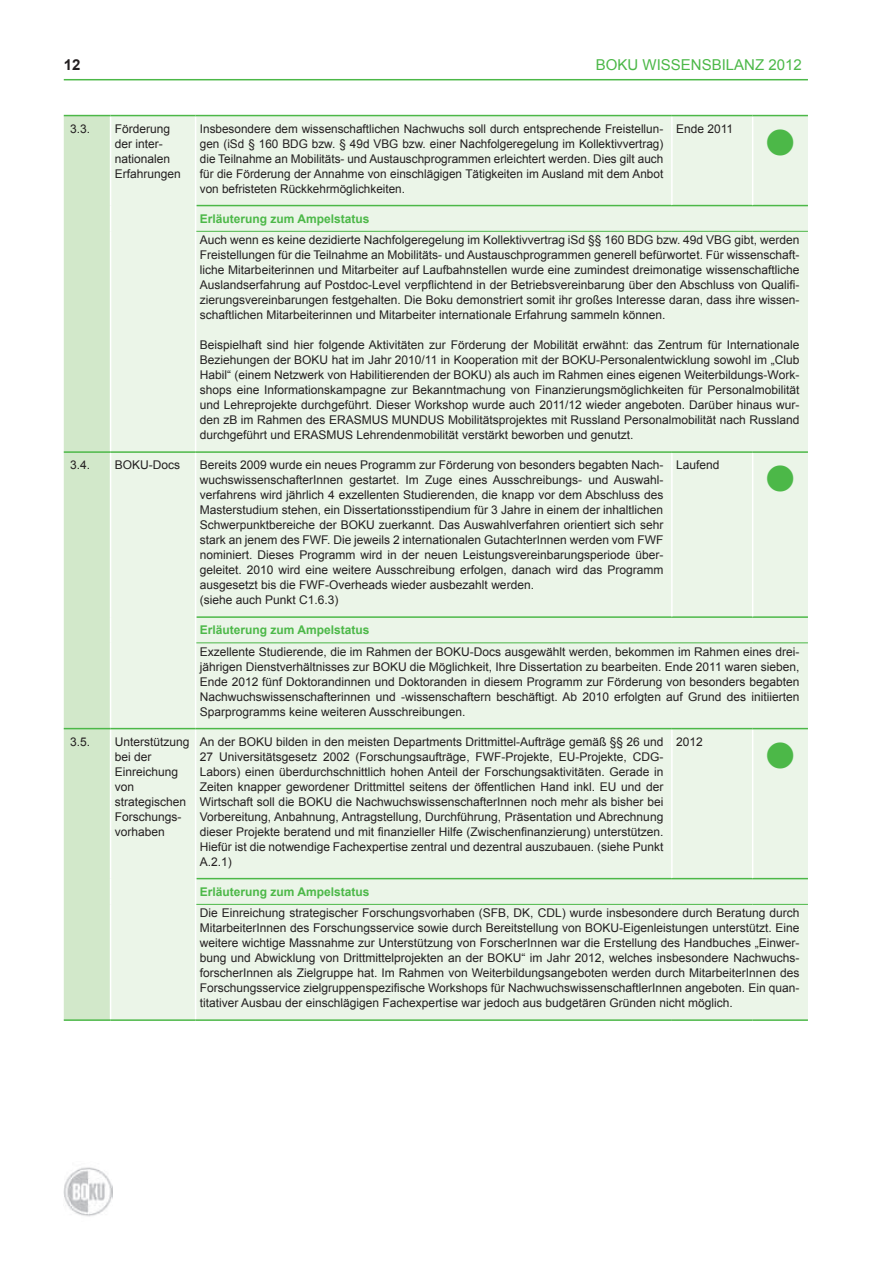
<style>
.page{position:relative;width:893px;height:1263px;background:#fff}
.page>*{position:absolute;margin:0;border:0;box-sizing:border-box;transform-origin:0 0}
.t1{font:45px "Wingdings";color:#4cb848}
.t2{font:15px "Arial";color:#4cb848}
.t3{font:700 15px "Arial";color:#231f20}
.t4{font:12px/15px "Arial";color:#231f20;text-align:justify}
.t5{font:700 12px "Arial";color:#4cb848}
</style>
<div class="page">
<hr style="left:64px;top:79px;width:744px;height:1px;background:#4cb848">
<img style="left:64px;top:1167px;width:49px;height:50px">
<div style="left:111px;top:116px;width:697px;height:903px;background:#ebf5e8"></div>
<hr style="left:196px;top:205px;width:476px;height:1px;background:#4cb848">
<hr style="left:672px;top:205px;width:81px;height:1px;background:#4cb848">
<hr style="left:753px;top:205px;width:55px;height:1px;background:#4cb848">
<hr style="left:196px;top:616px;width:476px;height:2px;background:#4cb848">
<hr style="left:672px;top:616px;width:81px;height:2px;background:#4cb848">
<hr style="left:753px;top:616px;width:55px;height:2px;background:#4cb848">
<hr style="left:196px;top:878px;width:476px;height:1px;background:#4cb848">
<hr style="left:672px;top:878px;width:81px;height:1px;background:#4cb848">
<hr style="left:753px;top:878px;width:55px;height:1px;background:#4cb848">
<div style="left:64px;top:116px;width:47px;height:903px;background:#d2e8ca"></div>
<hr style="left:110px;top:904px;width:1px;height:115px;background:#fff">
<hr style="left:195px;top:116px;width:1px;height:90px;background:#fff">
<hr style="left:671px;top:116px;width:2px;height:89px;background:#fff">
<hr style="left:752px;top:116px;width:1px;height:89px;background:#fff">
<svg style="left:195px;top:206px;width:1px;height:25px"></svg>
<hr style="left:195px;top:231px;width:1px;height:220px;background:#fff">
<hr style="left:195px;top:453px;width:1px;height:164px;background:#fff">
<hr style="left:671px;top:453px;width:2px;height:163px;background:#fff">
<hr style="left:752px;top:453px;width:1px;height:163px;background:#fff">
<svg style="left:195px;top:617px;width:1px;height:26px"></svg>
<hr style="left:195px;top:643px;width:1px;height:85px;background:#fff">
<hr style="left:195px;top:729px;width:1px;height:150px;background:#fff">
<hr style="left:671px;top:729px;width:2px;height:149px;background:#fff">
<hr style="left:752px;top:729px;width:1px;height:149px;background:#fff">
<svg style="left:195px;top:879px;width:1px;height:25px"></svg>
<hr style="left:195px;top:904px;width:1px;height:115px;background:#fff">
<hr style="left:64px;top:115px;width:47px;height:1px;background:#4cb848">
<hr style="left:111px;top:115px;width:85px;height:1px;background:#4cb848">
<hr style="left:196px;top:115px;width:476px;height:1px;background:#4cb848">
<hr style="left:672px;top:115px;width:81px;height:1px;background:#4cb848">
<hr style="left:753px;top:115px;width:55px;height:1px;background:#4cb848">
<hr style="left:64px;top:451px;width:47px;height:2px;background:#4cb848">
<hr style="left:111px;top:451px;width:85px;height:2px;background:#4cb848">
<hr style="left:196px;top:451px;width:476px;height:2px;background:#4cb848">
<hr style="left:672px;top:451px;width:81px;height:2px;background:#4cb848">
<hr style="left:753px;top:451px;width:55px;height:2px;background:#4cb848">
<hr style="left:64px;top:728px;width:47px;height:1px;background:#4cb848">
<hr style="left:111px;top:728px;width:85px;height:1px;background:#4cb848">
<hr style="left:196px;top:728px;width:476px;height:1px;background:#4cb848">
<hr style="left:672px;top:728px;width:81px;height:1px;background:#4cb848">
<hr style="left:753px;top:728px;width:55px;height:1px;background:#4cb848">
<hr style="left:64px;top:1019px;width:47px;height:2px;background:#4cb848">
<hr style="left:111px;top:1019px;width:85px;height:2px;background:#4cb848">
<hr style="left:196px;top:1019px;width:476px;height:2px;background:#4cb848">
<hr style="left:672px;top:1019px;width:81px;height:2px;background:#4cb848">
<hr style="left:753px;top:1019px;width:55px;height:2px;background:#4cb848">
<hr style="left:196px;top:231px;width:476px;height:1px;background:#4cb848">
<hr style="left:672px;top:231px;width:81px;height:1px;background:#4cb848">
<hr style="left:753px;top:231px;width:55px;height:1px;background:#4cb848">
<hr style="left:196px;top:642px;width:476px;height:1px;background:#4cb848">
<hr style="left:672px;top:642px;width:81px;height:1px;background:#4cb848">
<hr style="left:753px;top:642px;width:55px;height:1px;background:#4cb848">
<hr style="left:196px;top:904px;width:476px;height:1px;background:#4cb848">
<hr style="left:672px;top:904px;width:81px;height:1px;background:#4cb848">
<hr style="left:753px;top:904px;width:55px;height:1px;background:#4cb848">
<p class="t3" style="left:64px;top:55px;width:18px">12</p>
<p class="t2" style="left:596px;top:55px;width:207px">BOKU WISSENSBILANZ 2012</p>
<p class="t4" style="left:70px;top:121px;width:22px">3.3.</p>
<p class="t4" style="left:115px;top:121px;width:68px;text-align:left">Förderung der inter&shy;nationalen<br>Erfahrungen</p>
<p class="t4" style="left:200px;top:121px;width:465px">Insbesondere dem wissenschaftlichen Nachwuchs soll durch entsprechende Freistellun&shy;gen (iSd § 160 BDG bzw. § 49d VBG bzw. einer Nachfolgeregelung im Kollektivvertrag) die Teilnahme an Mobilitäts- und Austauschprogrammen erleichtert werden. Dies gilt auch für die Förderung der Annahme von einschlägigen Tätigkeiten im Ausland mit dem Anbot von befristeten Rückkehrmöglichkeiten.</p>
<p class="t4" style="left:676px;top:121px;width:59px">Ende 2011</p>
<h1 class="t1" style="left:763px;top:118px;width:35px">●</h1>
<p class="t5" style="left:200px;top:211px;width:171px">Erläuterung zum Ampelstatus</p>
<p class="t4" style="left:200px;top:233px;width:601px">Auch wenn es keine dezidierte Nachfolgeregelung im Kollektivvertrag iSd §§ 160 BDG bzw. 49d VBG gibt, werden Freistellungen für die Teilnahme an Mobilitäts- und Austauschprogrammen generell befürwortet. Für wissenschaft&shy;liche Mitarbeiterinnen und Mitarbeiter auf Laufbahnstellen wurde eine zumindest dreimonatige wissenschaftliche Auslandserfahrung auf Postdoc-Level verpflichtend in der Betriebsvereinbarung über den Abschluss von Qualifi&shy;zierungsvereinbarungen festgehalten. Die Boku demonstriert somit ihr großes Interesse daran, dass ihre wissen&shy;schaftlichen Mitarbeiterinnen und Mitarbeiter internationale Erfahrung sammeln können.</p>
<p class="t4" style="left:200px;top:338px;width:601px">Beispielhaft sind hier folgende Aktivitäten zur Förderung der Mobilität erwähnt: das Zentrum für Internationale Beziehungen der BOKU hat im Jahr 2010/11 in Kooperation mit der BOKU-Personalentwicklung sowohl im „Club Habil“ (einem Netzwerk von Habilitierenden der BOKU) als auch im Rahmen eines eigenen Weiterbildungs-Work&shy;shops eine Informationskampagne zur Bekanntmachung von Finanzierungsmöglichkeiten für Personalmobilität und Lehreprojekte durchgeführt. Dieser Workshop wurde auch 2011/12 wieder angeboten. Darüber hinaus wur&shy;den zB im Rahmen des ERASMUS MUNDUS Mobilitätsprojektes mit Russland Personalmobilität nach Russland durchgeführt und ERASMUS Lehrendenmobilität verstärkt beworben und genutzt.</p>
<p class="t4" style="left:70px;top:458px;width:22px">3.4.</p>
<p class="t4" style="left:115px;top:458px;width:67px">BOKU-Docs</p>
<p class="t4" style="left:200px;top:458px;width:465px;text-align:left">Bereits 2009 wurde ein neues Programm zur Förderung von besonders begabten Nach&shy;wuchswissenschafterInnen gestartet. Im Zuge eines Ausschreibungs- und Auswahl&shy;verfahrens wird jährlich 4 exzellenten Studierenden, die knapp vor dem Abschluss des Masterstudium stehen, ein Dissertationsstipendium für 3 Jahre in einem der inhaltlichen Schwerpunktbereiche der BOKU zuerkannt. Das Auswahlverfahren orientiert sich sehr stark an jenem des FWF. Die jeweils 2 internationalen GutachterInnen werden vom FWF nominiert. Dieses Programm wird in der neuen Leistungsvereinbarungsperiode über&shy;geleitet. 2010 wird eine weitere Ausschreibung erfolgen, danach wird das Programm ausgesetzt bis die FWF-Overheads wieder ausbezahlt werden.<br>(siehe auch Punkt C1.6.3)</p>
<p class="t4" style="left:676px;top:458px;width:45px">Laufend</p>
<h1 class="t1" style="left:763px;top:455px;width:35px">●</h1>
<p class="t5" style="left:200px;top:622px;width:171px">Erläuterung zum Ampelstatus</p>
<p class="t4" style="left:200px;top:644px;width:601px">Exzellente Studierende, die im Rahmen der BOKU-Docs ausgewählt werden, bekommen im Rahmen eines drei&shy;jährigen Dienstverhältnisses zur BOKU die Möglichkeit, Ihre Dissertation zu bearbeiten. Ende 2011 waren sieben, Ende 2012 fünf Doktorandinnen und Doktoranden in diesem Programm zur Förderung von besonders begabten Nachwuchswissenschafterinnen und -wissenschaftern beschäftigt. Ab 2010 erfolgten auf Grund des initiierten Sparprogramms keine weiteren Ausschreibungen.</p>
<p class="t4" style="left:70px;top:734px;width:22px">3.5.</p>
<p class="t4" style="left:115px;top:734px;width:76px;text-align:left">Unterstützung bei der<br>Einreichung von strategischen<br>Forschungs&shy;vorhaben</p>
<p class="t4" style="left:200px;top:734px;width:465px">An der BOKU bilden in den meisten Departments Drittmittel-Aufträge gemäß §§ 26 und 27 Universitätsgesetz 2002 (Forschungsaufträge, FWF-Projekte, EU-Projekte, CDG-Labors) einen überdurchschnittlich hohen Anteil der Forschungsaktivitäten. Gerade in Zeiten knapper gewordener Drittmittel seitens der öffentlichen Hand inkl. EU und der Wirtschaft soll die BOKU die NachwuchswissenschafterInnen noch mehr als bisher bei Vorbereitung, Anbahnung, Antragstellung, Durchführung, Präsentation und Abrechnung dieser Projekte beratend und mit finanzieller Hilfe (Zwischenfinanzierung) unterstützen.<br>Hiefür ist die notwendige Fachexpertise zentral und dezentral auszubauen. (siehe Punkt A.2.1)</p>
<p class="t4" style="left:676px;top:734px;width:28px">2012</p>
<h1 class="t1" style="left:763px;top:731px;width:35px">●</h1>
<p class="t5" style="left:200px;top:884px;width:171px">Erläuterung zum Ampelstatus</p>
<p class="t4" style="left:200px;top:906px;width:601px">Die Einreichung strategischer Forschungsvorhaben (SFB, DK, CDL) wurde insbesondere durch Beratung durch MitarbeiterInnen des Forschungsservice sowie durch Bereitstellung von BOKU-Eigenleistungen unterstützt. Eine weitere wichtige Massnahme zur Unterstützung von ForscherInnen war die Erstellung des Handbuches „Einwer&shy;bung und Abwicklung von Drittmittelprojekten an der BOKU“ im Jahr 2012, welches insbesondere Nachwuchs&shy;forscherInnen als Zielgruppe hat. Im Rahmen von Weiterbildungsangeboten werden durch MitarbeiterInnen des Forschungsservice zielgruppenspezifische Workshops für NachwuchswissenschaftlerInnen angeboten. Ein quan&shy;titativer Ausbau der einschlägigen Fachexpertise war jedoch aus budgetären Gründen nicht möglich.</p>
</div>
